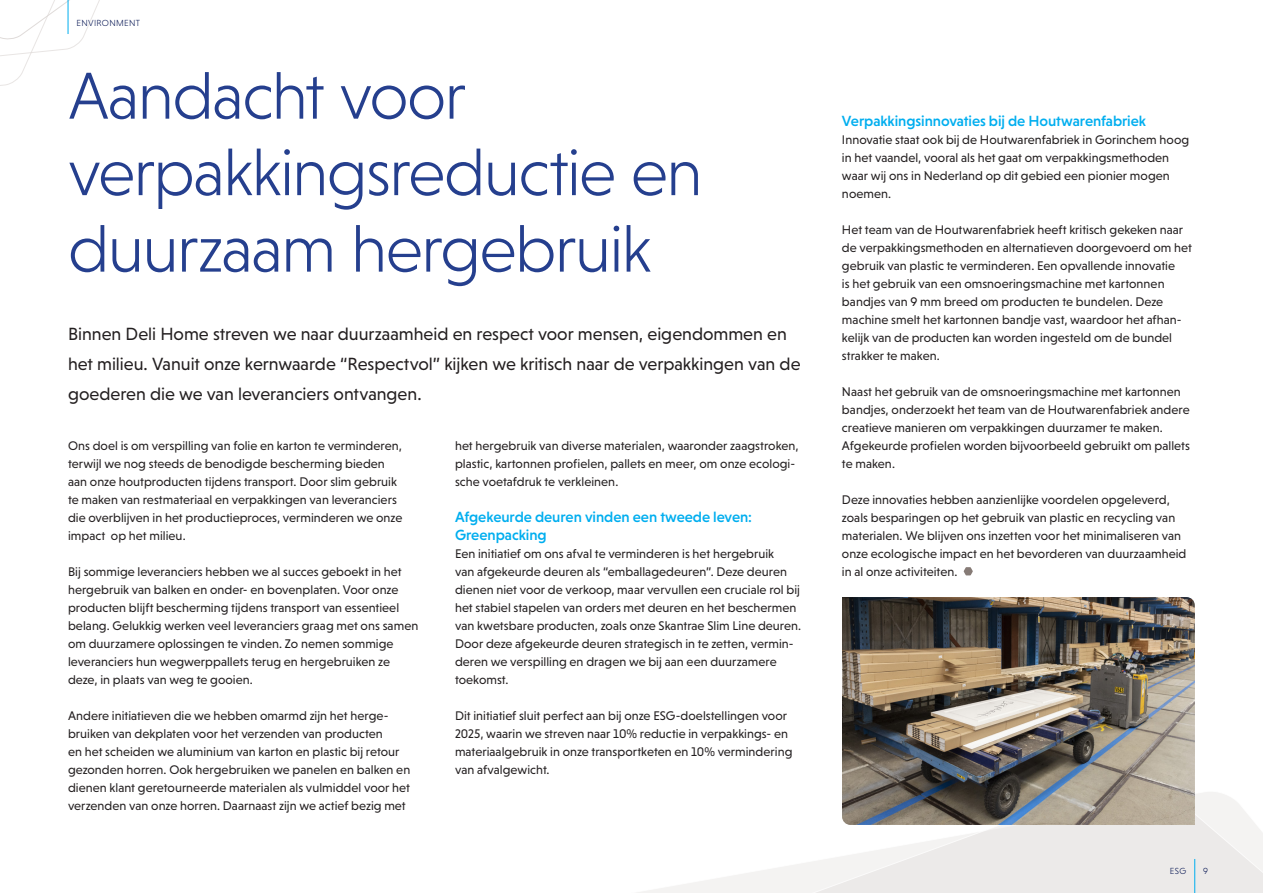
<style>
.page{position:relative;width:1263px;height:893px;background:#fff}
.page>*{position:absolute;margin:0;border:0;box-sizing:border-box;transform-origin:0 0}
.t1{font:300 67.5px/76.5px "Niveau Grotesk";letter-spacing:-.025em;color:#253f8e}
.t2{font:18px/30px "Niveau Grotesk";color:#231f20}
.t3{font:500 15px/18px "Niveau Grotesk";letter-spacing:-.005em;color:#00aeef}
.t4{font:12.75px/18px "Niveau Grotesk";letter-spacing:.005em;color:#231f20}
.t5{font:300 9px "Niveau Grotesk";letter-spacing:.03em;color:#081754}
</style>
<div class="page">
<svg style="left:0;top:0;width:100px;height:86px"></svg>
<svg style="left:637px;top:792px;width:626px;height:101px"></svg>
<hr style="left:1194px;top:859px;width:1px;height:34px;background:#00aeef">
<hr style="left:68px;top:0;width:1px;height:34px;background:#00aeef">
<svg style="left:964px;top:567px;width:9px;height:8px"></svg>
<img style="left:842px;top:597px;width:353px;height:228px">
<p class="t5" style="left:77px;top:17px;width:65px">ENVIRONMENT</p>
<h1 class="t1" style="left:68px;top:57px;width:636px">Aandacht voor verpakkingsreductie en duurzaam hergebruik</h1>
<h2 class="t2" style="left:68px;top:319px;width:734px">Binnen Deli Home streven we naar duurzaamheid en respect voor mensen, eigendommen en het milieu. Vanuit onze kernwaarde “Respectvol” kijken we kritisch naar de verpakkingen van de goederen die we van leveranciers ontvangen.</h2>
<p class="t4" style="left:68px;top:437px;width:336px">Ons doel is om verspilling van folie en karton te verminderen, terwijl we nog steeds de benodigde bescherming bieden aan onze houtproducten tijdens transport. Door slim gebruik te maken van restmateriaal en verpakkingen van leveranciers die overblijven in het productieproces, verminderen we onze impact op het milieu.</p>
<p class="t4" style="left:68px;top:563px;width:352px">Bij sommige leveranciers hebben we al succes geboekt in het hergebruik van balken en onder- en bovenplaten. Voor onze producten blijft bescherming tijdens transport van essentieel belang. Gelukkig werken veel leveranciers graag met ons samen om duurzamere oplossingen te vinden. Zo nemen sommige leveranciers hun wegwerppallets terug en hergebruiken ze deze, in plaats van weg te gooien.</p>
<p class="t4" style="left:68px;top:707px;width:344px">Andere initiatieven die we hebben omarmd zijn het herge&shy;bruiken van dekplaten voor het verzenden van producten<br>en het scheiden we aluminium van karton en plastic bij retour gezonden horren. Ook hergebruiken we panelen en balken en dienen klant geretourneerde materialen als vulmiddel voor het verzenden van onze horren. Daarnaast zijn we actief bezig met</p>
<p class="t4" style="left:455px;top:437px;width:345px">het hergebruik van diverse materialen, waaronder zaagstroken, plastic, kartonnen profielen, pallets en meer, om onze ecologi&shy;sche voetafdruk te verkleinen.</p>
<p class="t3" style="left:455px;top:508px;width:298px">Afgekeurde deuren vinden een tweede leven:<br>Greenpacking</p>
<p class="t4" style="left:455px;top:545px;width:348px">Een initiatief om ons afval te verminderen is het hergebruik<br>van afgekeurde deuren als “emballagedeuren”. Deze deuren dienen niet voor de verkoop, maar vervullen een cruciale rol bij het stabiel stapelen van orders met deuren en het beschermen van kwetsbare producten, zoals onze Skantrae Slim Line deuren.<br>Door deze afgekeurde deuren strategisch in te zetten, vermin&shy;deren we verspilling en dragen we bij aan een duurzamere toekomst.</p>
<p class="t4" style="left:455px;top:707px;width:339px">Dit initiatief sluit perfect aan bij onze ESG-doelstellingen voor 2025, waarin we streven naar 10% reductie in verpakkings- en materiaalgebruik in onze transportketen en 10% vermindering van afvalgewicht.</p>
<p class="t3" style="left:842px;top:112px;width:305px">Verpakkingsinnovaties bij de Houtwarenfabriek</p>
<p class="t4" style="left:842px;top:131px;width:349px">Innovatie staat ook bij de Houtwarenfabriek in Gorinchem hoog in het vaandel, vooral als het gaat om verpakkingsmethoden waar wij ons in Nederland op dit gebied een pionier mogen noemen.</p>
<p class="t4" style="left:842px;top:221px;width:351px">Het team van de Houtwarenfabriek heeft kritisch gekeken naar de verpakkingsmethoden en alternatieven doorgevoerd om het gebruik van plastic te verminderen. Een opvallende innovatie<br>is het gebruik van een omsnoeringsmachine met kartonnen bandjes van 9 mm breed om producten te bundelen. Deze machine smelt het kartonnen bandje vast, waardoor het afhan&shy;kelijk van de producten kan worden ingesteld om de bundel strakker te maken.</p>
<p class="t4" style="left:842px;top:383px;width:350px">Naast het gebruik van de omsnoeringsmachine met kartonnen bandjes, onderzoekt het team van de Houtwarenfabriek andere creatieve manieren om verpakkingen duurzamer te maken.<br>Afgekeurde profielen worden bijvoorbeeld gebruikt om pallets te maken.</p>
<p class="t4" style="left:842px;top:491px;width:346px">Deze innovaties hebben aanzienlijke voordelen opgeleverd, zoals besparingen op het gebruik van plastic en recycling van materialen. We blijven ons inzetten voor het minimaliseren van onze ecologische impact en het bevorderen van duurzaamheid in al onze activiteiten.</p>
<p class="t5" style="left:1170px;top:866px;width:18px">ESG</p>
<p class="t5" style="left:1203px;top:866px;width:6px">9</p>
</div>
